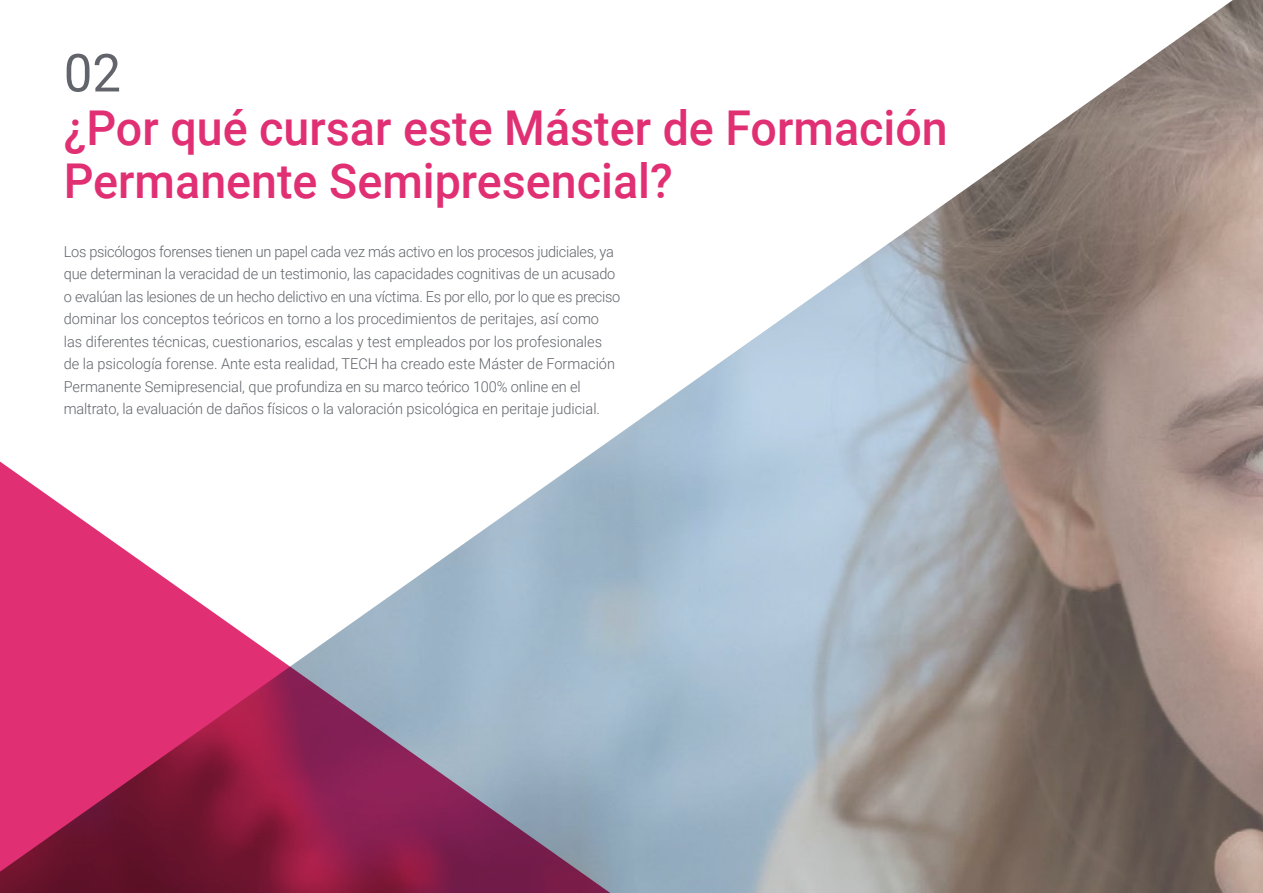
<style>
.page{position:relative;width:1263px;height:893px;background:#fff}
.page>*{position:absolute;margin:0;border:0;box-sizing:border-box;transform-origin:0 0}
.t1{font:52.5px "Roboto";color:#61646a}
.t2{font:500 48px/52.5px "Roboto";color:#e03073}
.t3{font:300 15px/22.5px "Roboto";letter-spacing:-.01em;color:#61646a}
</style>
<div class="page">
<img style="left:602px;top:0;width:661px;height:893px">
<svg style="left:0;top:446px;width:640px;height:447px"></svg>
<h1 class="t1" style="left:64px;top:36px;width:59px">02</h1>
<h2 class="t2" style="left:64px;top:100px;width:885px">¿Por qué cursar este Máster de Formación<br>Permanente Semipresencial?</h2>
<p class="t3" style="left:64px;top:240px;width:558px">Los psicólogos forenses tienen un papel cada vez más activo en los procesos judiciales, ya que determinan la veracidad de un testimonio, las capacidades cognitivas de un acusado o evalúan las lesiones de un hecho delictivo en una víctima. Es por ello, por lo que es preciso dominar los conceptos teóricos en torno a los procedimientos de peritajes, así como las diferentes técnicas, cuestionarios, escalas y test empleados por los profesionales de la psicología forense. Ante esta realidad, TECH ha creado este Máster de Formación Permanente Semipresencial, que profundiza en su marco teórico 100% online en el maltrato, la evaluación de daños físicos o la valoración psicológica en peritaje judicial.</p>
</div>
